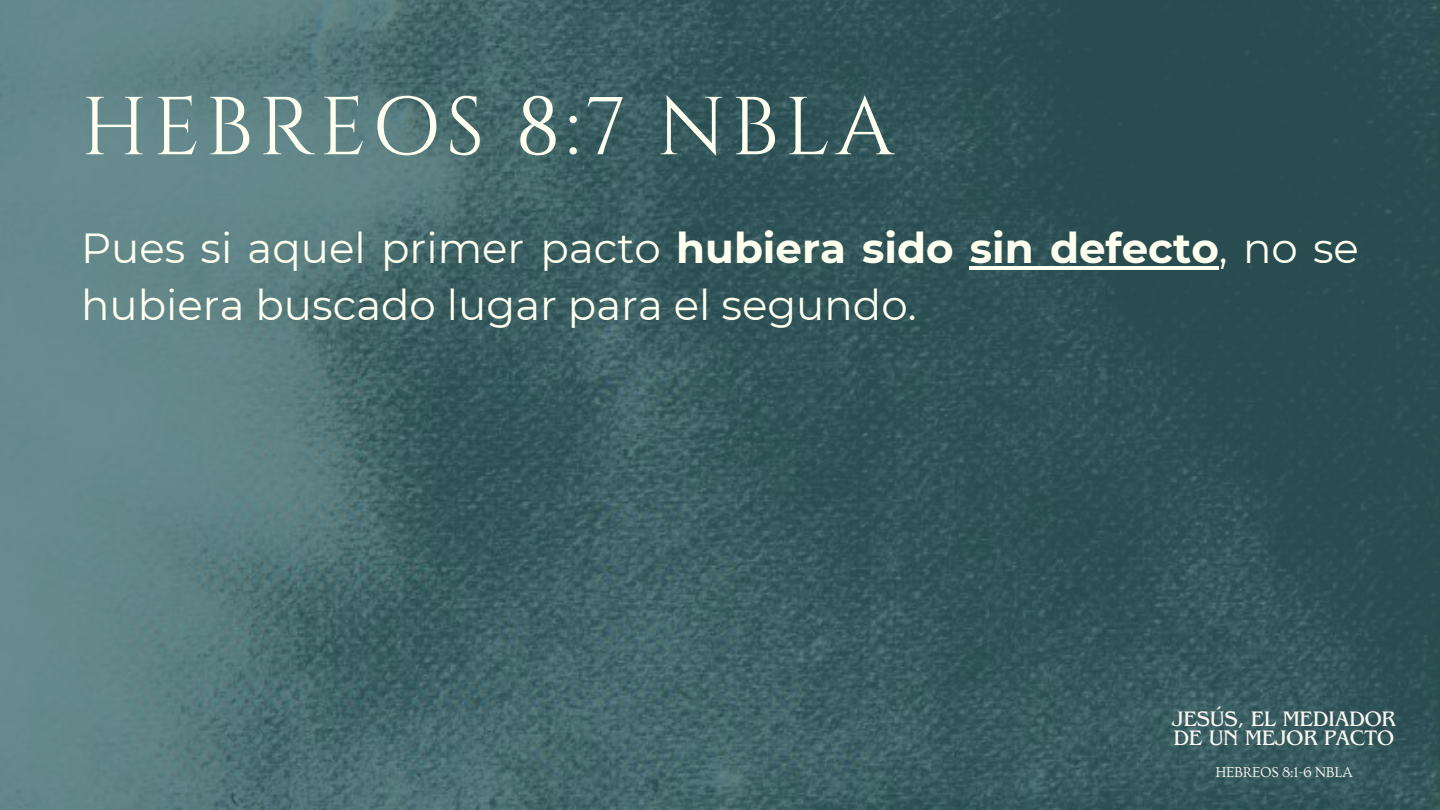
<style>
.page{position:relative;width:1440px;height:810px;background:#fff}
.page>*{position:absolute;margin:0;border:0;box-sizing:border-box;transform-origin:0 0}
.t1{font:82px "Cinzel";letter-spacing:.065em;color:#ffffef}
.t2{font:42px/56.2px "Montserrat";color:#ffffef}
.t3{font:22px/19.5px "Benguiat Pro ITC";letter-spacing:-.02em;color:#f8f6f2}
.t4{font:15px "Ovo";letter-spacing:-.02em;color:#f8f6f2}
.s1{font-weight:700}
</style>
<div class="page">
<img style="left:0;top:0;width:1440px;height:810px">
<hr style="left:970px;top:266px;width:249px;height:3px;background:#ffffef">
<h1 class="t1" style="left:81px;top:75px;width:814px">HEBREOS 8:7 NBLA</h1>
<p class="t2" style="left:81px;top:220px;width:1279px">Pues si aquel primer pacto <span class="s1">hubiera sido sin defecto</span>, no se hubiera buscado lugar para el segundo.</p>
<p class="t3" style="left:1172px;top:712px;width:225px">JESÚS, EL MEDIADOR<br>DE UN MEJOR PACTO</p>
<p class="t4" style="left:1215px;top:764px;width:139px">HEBREOS 8:1-6 NBLA</p>
</div>
